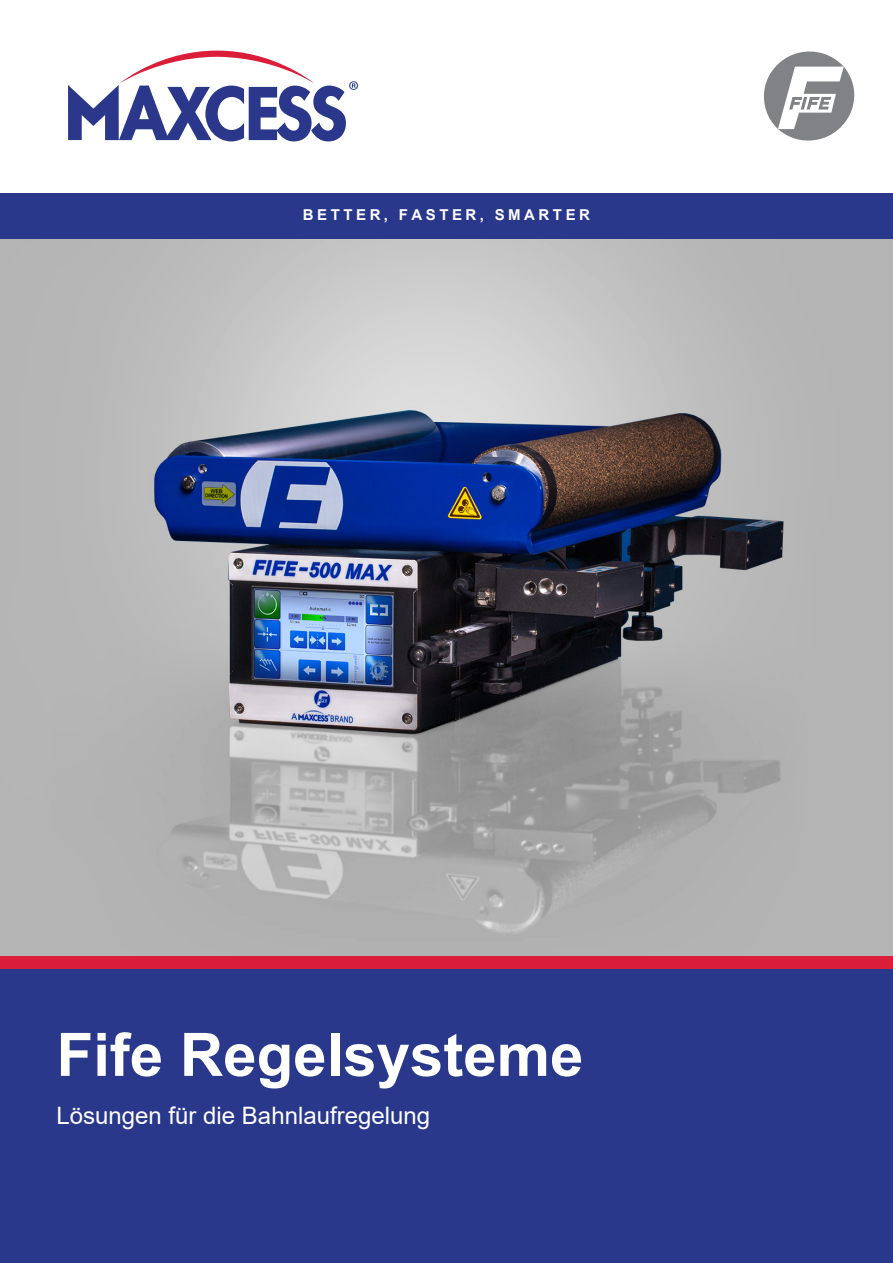
<style>
.page{position:relative;width:893px;height:1263px;background:#fff}
.page>*{position:absolute;margin:0;border:0;box-sizing:border-box;transform-origin:0 0}
.Headline_Titel{font:700 60px "Arial";color:#fff}
.Subline_Titel{font:24px "Arial";color:#fff}
.Category{font:700 15px "Arial";letter-spacing:.235em;color:#fff}
</style>
<div class="page">
<div style="left:0;top:969px;width:893px;height:294px;background:#29388b"></div>
<div style="left:0;top:955px;width:893px;height:14px;background:#da1d39"></div>
<div style="left:0;top:193px;width:893px;height:46px;background:#29388b"></div>
<svg style="left:68px;top:51px;width:290px;height:90px"></svg>
<svg style="left:764px;top:51px;width:90px;height:90px"></svg>
<img style="left:0;top:239px;width:893px;height:716px">
<p class="Category" style="left:303px;top:204px;width:289px">BETTER, FASTER, SMARTER</p>
<p class="Headline_Titel" style="left:57px;top:1012px;width:528px">Fife Regelsysteme</p>
<p class="Subline_Titel" style="left:57px;top:1099px;width:375px">Lösungen für die Bahnlaufregelung</p>
</div>
